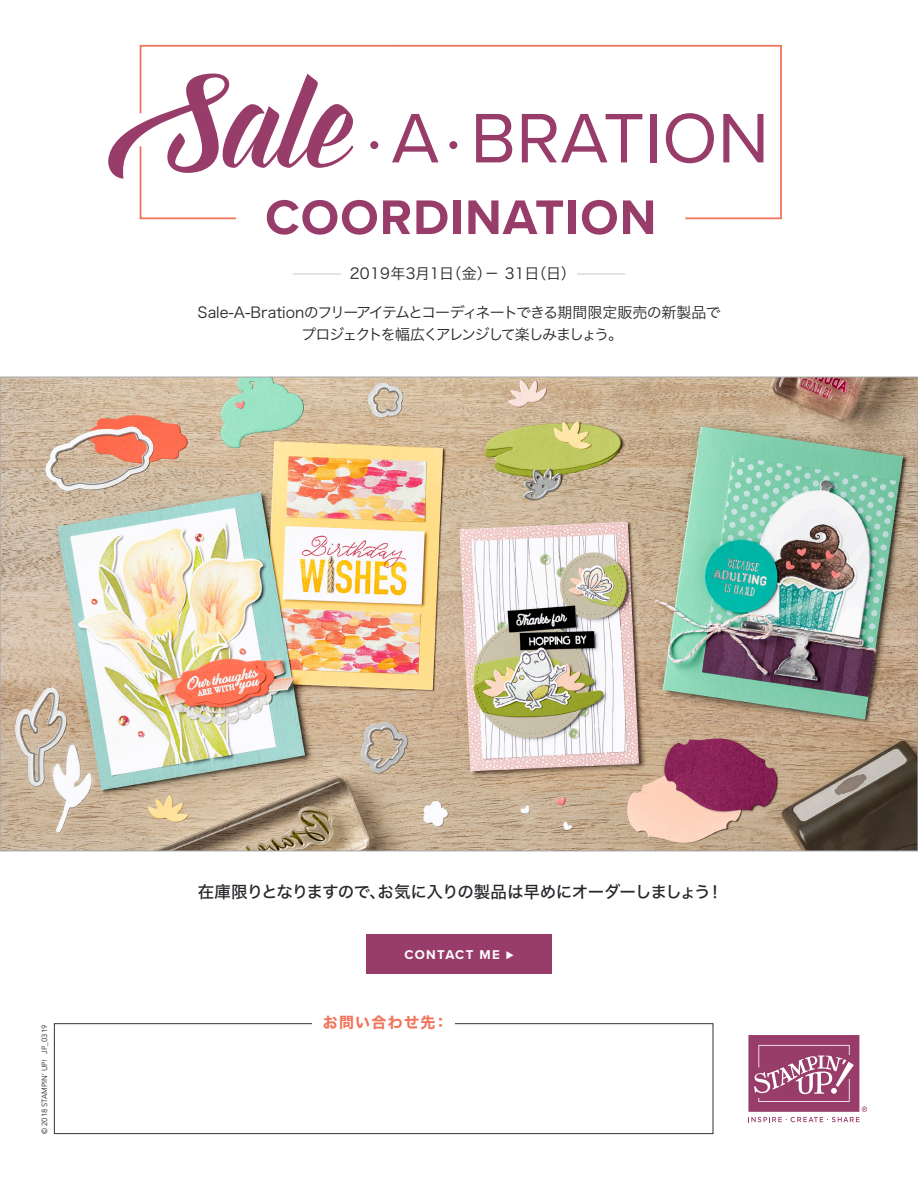
<style>
.page{position:relative;width:918px;height:1188px;background:#fff}
.page>*{position:absolute;margin:0;border:0;box-sizing:border-box;transform-origin:0 0}
.t1{font:126.15px "Everglow";color:#983c6a}
.t2{font:72.6px "Proxima Nova";color:#983c6a}
.t3{font:700 50.4px "Proxima Nova";letter-spacing:.02em;color:#983c6a}
.t4{font:16.5px "Hiragino Sans W5";letter-spacing:-.045em;color:#28262b}
.t5{font:15px/22.5px "Hiragino Sans W3";letter-spacing:-.075em;color:#28262b;text-align:center}
.t6{font:15px "Hiragino Sans W3";letter-spacing:.02em;color:#28262b}
.t7{font:15px "Hiragino Sans W7";letter-spacing:.085em;color:#f1745b}
.t8{font:700 13.2px "Proxima Nova";letter-spacing:.1em;color:#fff}
.t9{font:7.5px "Avenir Next LT Pro";color:#231f20}
</style>
<div class="page">
<svg style="left:748px;top:1035px;width:119px;height:87px"></svg>
<div style="left:54px;top:1023px;width:659px;height:111px;border:1px solid #323332"></div>
<img style="left:2px;top:379px;width:914px;height:470px">
<svg style="left:400px;top:44px;width:382px;height:176px"></svg>
<svg style="left:139px;top:44px;width:261px;height:70px"></svg>
<svg style="left:139px;top:146px;width:98px;height:74px"></svg>
<hr style="left:293px;top:274px;width:332px;height:1px;background:#c7c8ca">
<div style="left:341px;top:268px;width:236px;height:11px;background:#fff"></div>
<div style="left:366px;top:934px;width:186px;height:40px;background:#983c6a"></div>
<div style="left:312px;top:1016px;width:143px;height:12px;background:#fff"></div>
<p class="t1" style="left:108px;top:39px;width:243px">Sale</p>
<p class="t2" style="left:366px;top:84px;width:405px">.A.BRATION</p>
<p class="t3" style="left:265px;top:180px;width:393px">COORDINATION</p>
<p class="t6" style="left:350px;top:260px;width:227px">2019年3月1日（金）－ 31日（日）</p>
<p class="t5" style="left:198px;top:300px;width:525px">Sale-A-Brationのフリーアイテムとコーディネートできる期間限定販売の新製品でプロジェクトを幅広くアレンジして楽しみましょう。</p>
<p class="t9" style="left:40px;top:1134px;width:111px;rotate:-90deg">© 2018 STAMPIN’ UP! JP_0319</p>
<p class="t4" style="left:198px;top:877px;width:527px">在庫限りとなりますので、お気に入りの製品は早めにオーダーしましょう！</p>
<p class="t8" style="left:404px;top:945px;width:111px">CONTACT ME ⊲</p>
<p class="t7" style="left:323px;top:1011px;width:127px">お問い合わせ先：</p>
</div>
